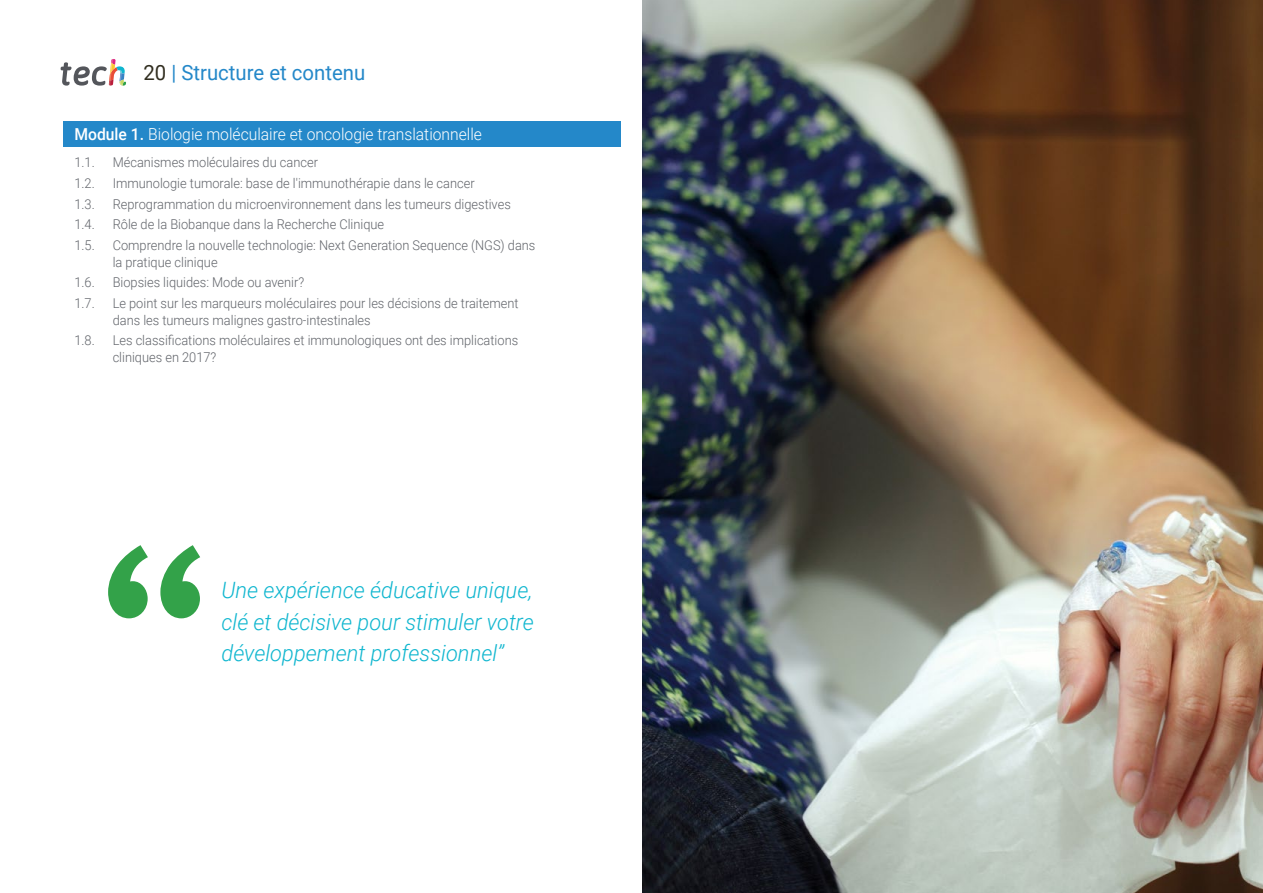
<style>
.page{position:relative;width:1263px;height:893px;background:#fff}
.page>*{position:absolute;margin:0;border:0;box-sizing:border-box;transform-origin:0 0}
.t1{font:italic 300 22.5px/31.5px "Roboto";color:#0fb6cf;text-align:justify}
.t2{font:21px "Roboto";color:#2488c9}
.t3{font:300 16.5px "Roboto";color:#fff;scale:.95 1}
.t4{font:300 13.5px/16.5px "Roboto";color:#61646a;scale:.95 1}
.s1{color:#312e20}
.s2{font-weight:500}
</style>
<div class="page">
<div style="left:63px;top:121px;width:558px;height:25px;background:#2488c9"></div>
<img style="left:642px;top:0;width:621px;height:893px">
<svg style="left:61px;top:59px;width:65px;height:27px"></svg>
<svg style="left:108px;top:545px;width:92px;height:73px"></svg>
<h2 class="t2" style="left:144px;top:57px;width:223px"><span class="s1">20</span> | Structure et contenu</h2>
<p class="t3" style="left:74px;top:123px;width:431px"><span class="s2">Module 1.</span> Biologie moléculaire et oncologie translationnelle</p>
<p class="t4" style="left:74px;top:154px;width:23px">1.1.</p>
<p class="t4" style="left:113px;top:154px;width:218px">Mécanismes moléculaires du cancer</p>
<p class="t4" style="left:74px;top:174px;width:23px">1.2.</p>
<p class="t4" style="left:113px;top:174px;width:383px">Immunologie tumorale: base de l'immunothérapie dans le cancer</p>
<p class="t4" style="left:74px;top:195px;width:23px">1.3.</p>
<p class="t4" style="left:113px;top:195px;width:421px">Reprogrammation du microenvironnement dans les tumeurs digestives</p>
<p class="t4" style="left:74px;top:216px;width:23px">1.4.</p>
<p class="t4" style="left:113px;top:216px;width:287px">Rôle de la Biobanque dans la Recherche Clinique</p>
<p class="t4" style="left:74px;top:237px;width:23px">1.5.</p>
<p class="t4" style="left:113px;top:237px;width:446px">Comprendre la nouvelle technologie: Next Generation Sequence (NGS) dans la pratique clinique</p>
<p class="t4" style="left:74px;top:274px;width:23px">1.6.</p>
<p class="t4" style="left:113px;top:274px;width:203px">Biopsies liquides: Mode ou avenir?</p>
<p class="t4" style="left:74px;top:295px;width:23px">1.7.</p>
<p class="t4" style="left:113px;top:295px;width:429px">Le point sur les marqueurs moléculaires pour les décisions de traitement dans les tumeurs malignes gastro-intestinales</p>
<p class="t4" style="left:74px;top:332px;width:23px">1.8.</p>
<p class="t4" style="left:113px;top:332px;width:428px">Les classifications moléculaires et immunologiques ont des implications cliniques en 2017?</p>
<h1 class="t1" style="left:221px;top:574px;width:314px">Une expérience éducative unique, clé et décisive pour stimuler votre développement professionnel’’</h1>
</div>
